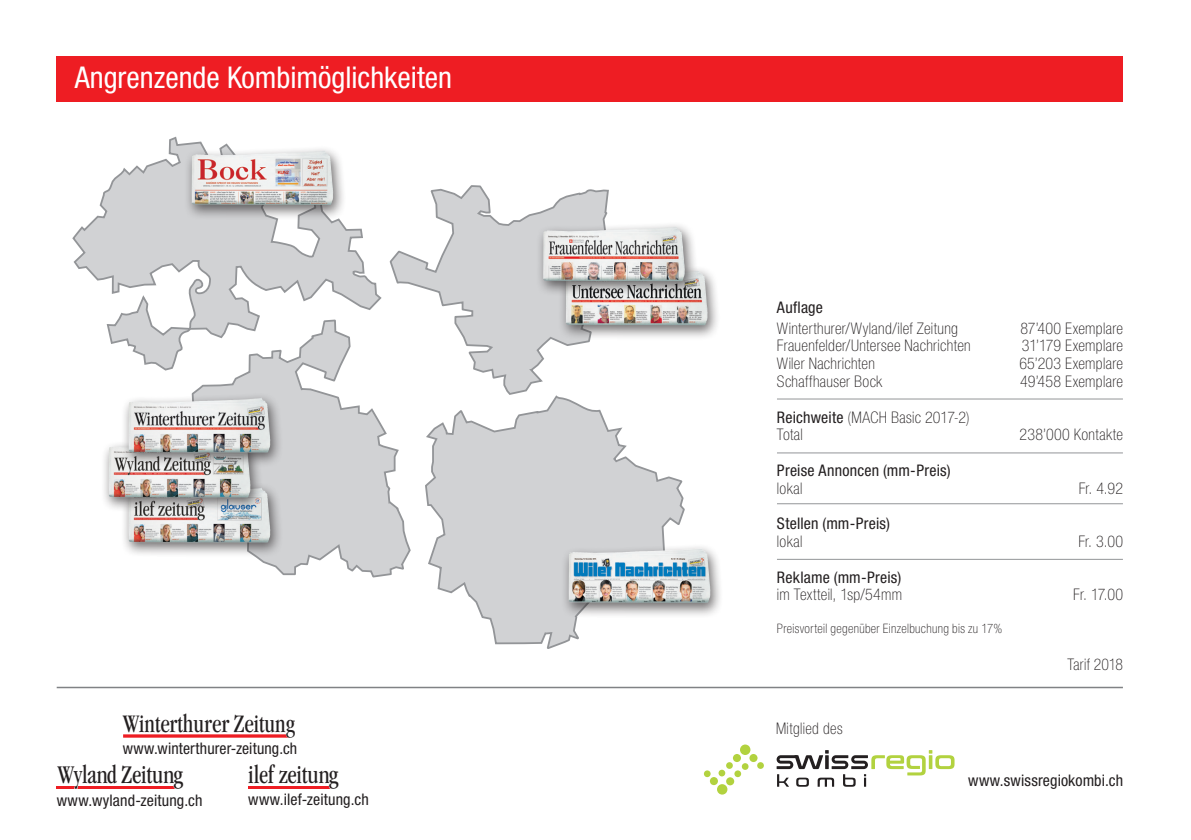
<style>
.page{position:relative;width:1191px;height:840px;background:#fff}
.page>*{position:absolute;margin:0;border:0;box-sizing:border-box;transform-origin:0 0}
.t1{font:condensed 30px "Helvetica Neue LT Std";color:#fff}
.t2{font:condensed 26.4px "ITC Garamond Std";color:#231f20;scale:.95 1}
.t3{font:condensed 26.4px "ITC Garamond Std";color:#231f20;scale:.92 1}
.t4{font:condensed 26.2px "Garamond";color:#231f20;scale:.92 1}
.t5{font:100 condensed 16px/17.8px "Helvetica Neue LT Std";letter-spacing:.02em;color:#231f20}
.t6{font:condensed 16px "Helvetica Neue LT Std";letter-spacing:.01em;color:#231f20}
.t7{font:100 condensed 13px "Helvetica Neue LT Std";letter-spacing:.03em;color:#231f20}
.s1{font-weight:400}
</style>
<div class="page">
<svg style="left:248px;top:786px;width:83px;height:3px"></svg>
<svg style="left:57px;top:786px;width:119px;height:3px"></svg>
<svg style="left:123px;top:734px;width:164px;height:3px"></svg>
<svg style="left:425px;top:396px;width:260px;height:252px"></svg>
<svg style="left:412px;top:185px;width:197px;height:211px"></svg>
<svg style="left:193px;top:250px;width:219px;height:328px"></svg>
<svg style="left:72px;top:136px;width:311px;height:203px"></svg>
<svg style="left:106px;top:293px;width:86px;height:78px"></svg>
<div style="left:121px;top:482px;width:162px;height:75px;background:#231f20;opacity:.65"></div>
<img style="left:128px;top:487px;width:142px;height:55px">
<div style="left:561px;top:542px;width:162px;height:75px;background:#231f20;opacity:.65"></div>
<img style="left:568px;top:548px;width:142px;height:54px">
<div style="left:558px;top:265px;width:163px;height:75px;background:#231f20;opacity:.65"></div>
<img style="left:565px;top:270px;width:142px;height:55px">
<div style="left:184px;top:145px;width:162px;height:75px;background:#231f20;opacity:.65"></div>
<img style="left:191px;top:151px;width:142px;height:54px">
<hr style="left:777px;top:398px;width:346px;height:1px;background:#939598">
<hr style="left:777px;top:452px;width:346px;height:1px;background:#939598">
<hr style="left:777px;top:503px;width:346px;height:1px;background:#939598">
<hr style="left:777px;top:558px;width:346px;height:1px;background:#939598">
<div style="left:535px;top:221px;width:163px;height:75px;background:#231f20;opacity:.65"></div>
<img style="left:543px;top:226px;width:142px;height:55px">
<div style="left:101px;top:437px;width:163px;height:75px;background:#231f20;opacity:.65"></div>
<img style="left:109px;top:442px;width:141px;height:55px">
<div style="left:121px;top:392px;width:162px;height:75px;background:#231f20;opacity:.65"></div>
<img style="left:128px;top:397px;width:142px;height:55px">
<div style="left:57px;top:57px;width:1066px;height:45px;background:#ee1d23"></div>
<hr style="left:57px;top:686px;width:1066px;height:1px;background:#808285">
<div style="left:717px;top:783px;width:10px;height:11px;background:#b2d23f;border-radius:50%"></div>
<div style="left:718px;top:769px;width:7px;height:7px;background:#b2d23f;border-radius:50%"></div>
<svg style="left:726px;top:744px;width:38px;height:40px"></svg>
<svg style="left:704px;top:770px;width:14px;height:14px"></svg>
<svg style="left:776px;top:750px;width:178px;height:36px"></svg>
<h1 class="t1" style="left:75px;top:60px;width:379px">Angrenzende Kombimöglichkeiten</h1>
<h3 class="t4" style="left:123px;top:708px;width:188px">Winterthurer Zeitung</h3>
<p class="t6" style="left:123px;top:738px;width:176px">www.winterthurer-zeitung.ch</p>
<h2 class="t2" style="left:58px;top:760px;width:134px">Wyland Zeitung</h2>
<p class="t6" style="left:57px;top:790px;width:147px">www.wyland-zeitung.ch</p>
<h2 class="t3" style="left:248px;top:760px;width:100px">ilef zeitung</h2>
<p class="t6" style="left:248px;top:790px;width:122px">www.ilef-zeitung.ch</p>
<p class="t6" style="left:777px;top:298px;width:47px">Auflage</p>
<p class="t5" style="left:777px;top:319px;width:183px">Winterthurer/Wyland/ilef Zeitung</p>
<p class="t5" style="left:1020px;top:319px;width:104px">87’400 Exemplare</p>
<p class="t5" style="left:777px;top:336px;width:195px">Frauenfelder/Untersee Nachrichten</p>
<p class="t5" style="left:1022px;top:336px;width:103px">31’179 Exemplare</p>
<p class="t5" style="left:777px;top:354px;width:99px">Wiler Nachrichten</p>
<p class="t5" style="left:1019px;top:354px;width:105px">65’203 Exemplare</p>
<p class="t5" style="left:777px;top:372px;width:107px">Schaffhauser Bock</p>
<p class="t5" style="left:1020px;top:372px;width:104px">49’458 Exemplare</p>
<p class="t5" style="left:777px;top:407px;width:194px"><span class="s1">Reichweite</span> (MACH Basic 2017-2)<br>Total</p>
<p class="t5" style="left:1019px;top:425px;width:105px">238’000 Kontakte</p>
<p class="t6" style="left:777px;top:461px;width:175px">Preise Annoncen (mm-Preis)</p>
<p class="t5" style="left:777px;top:479px;width:27px">lokal</p>
<p class="t5" style="left:1078px;top:479px;width:46px">Fr. 4.92</p>
<p class="t6" style="left:777px;top:514px;width:114px">Stellen (mm-Preis)</p>
<p class="t5" style="left:777px;top:532px;width:27px">lokal</p>
<p class="t5" style="left:1078px;top:532px;width:46px">Fr. 3.00</p>
<p class="t6" style="left:777px;top:567px;width:126px">Reklame (mm-Preis)</p>
<p class="t5" style="left:777px;top:585px;width:127px">im Textteil, 1sp/54mm</p>
<p class="t5" style="left:1073px;top:585px;width:51px">Fr. 17.00</p>
<p class="t7" style="left:777px;top:620px;width:227px">Preisvorteil gegenüber Einzelbuchung bis zu 17%</p>
<p class="t5" style="left:776px;top:718px;width:68px">Mitglied des</p>
<p class="t5" style="left:1067px;top:654px;width:57px">Tarif 2018</p>
<p class="t6" style="left:968px;top:771px;width:157px">www.swissregiokombi.ch</p>
</div>
